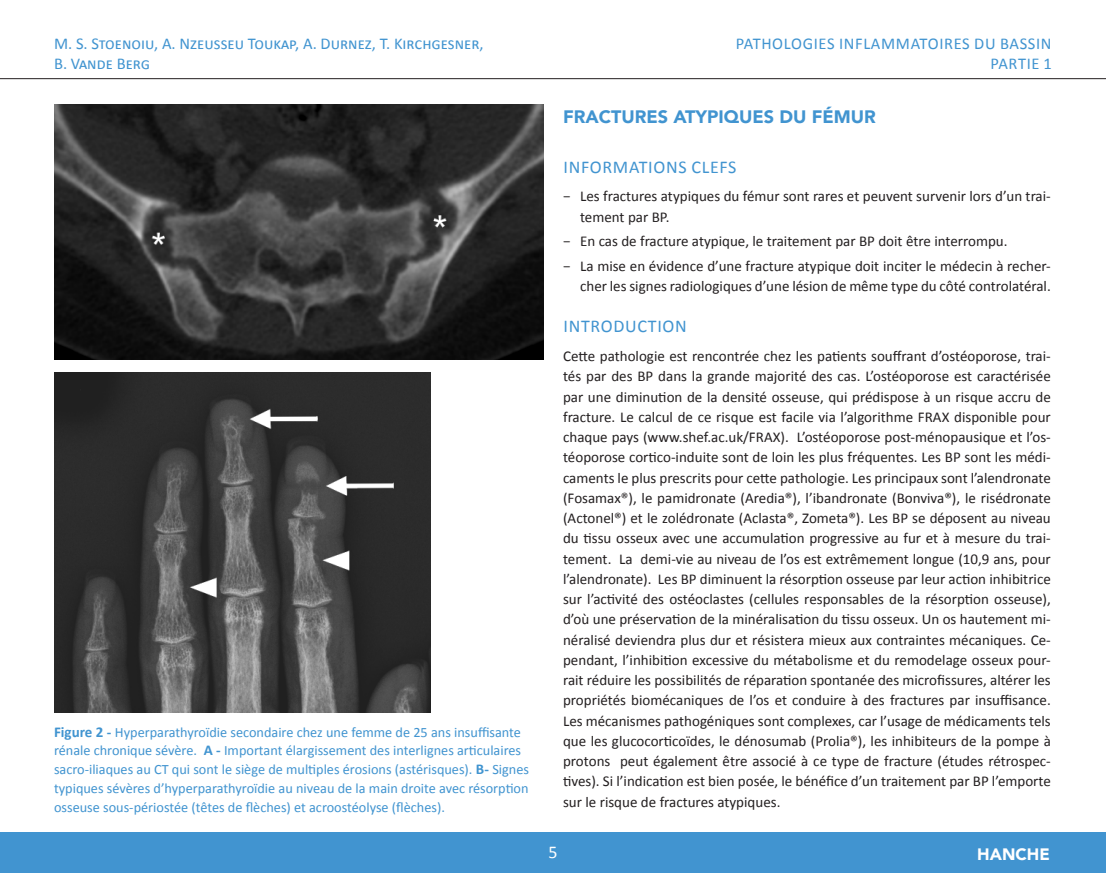
<style>
.page{position:relative;width:1106px;height:893px;background:#fff}
.page>*{position:absolute;margin:0;border:0;box-sizing:border-box;transform-origin:0 0}
.Titre_1_1{font:18px "Calibri";letter-spacing:.04em;color:#4194d0}
.Titre_1{font:900 18px "Avenir";color:#4194d0}
.t1{font:18px "Calibri";color:#fff}
.Titre_courant_-_aute{font:16.5px/19.8px "Calibri";color:#4194d0}
.Titre_courant_-_arti{font:16.5px/19.8px "Calibri";letter-spacing:.04em;color:#4194d0;text-align:right}
.t2{font:900 16.5px "Avenir";color:#fff}
.Texte{font:15px/20.2px "Calibri";color:#231f20}
.t3{font:14.25px/18.8px "Calibri";color:#4194d0}
.s1{font-weight:700;font-size:15px}
</style>
<div class="page">
<div style="left:0;top:833px;width:1106px;height:40px;background:#4194d0"></div>
<hr style="left:0;top:78px;width:1106px;height:1px;background:#231f20">
<img style="left:54px;top:105px;width:489px;height:255px">
<img style="left:54px;top:372px;width:376px;height:340px">
<p class="Titre_courant_-_aute" style="left:54px;top:33px;width:431px">M. S. Stoenoiu, A. Nzeusseu Toukap, A. Durnez, T. Kirchgesner,<br>B. Vande Berg</p>
<p class="Titre_courant_-_arti" style="left:736px;top:33px;width:317px">PATHOLOGIES INFLAMMATOIRES DU BASSIN<br>PARTIE 1</p>
<p class="Titre_1" style="left:563px;top:101px;width:314px">FRACTURES ATYPIQUES DU FÉMUR</p>
<p class="Titre_1_1" style="left:563px;top:155px;width:174px">INFORMATIONS CLEFS</p>
<p class="Texte" style="left:580px;top:186px;width:472px;text-indent:-17px">− Les fractures atypiques du fémur sont rares et peuvent survenir lors d’un trai&shy;tement par BP.</p>
<p class="Texte" style="left:563px;top:231px;width:446px">− En cas de fracture atypique, le traitement par BP doit être interrompu.</p>
<p class="Texte" style="left:563px;top:256px;width:489px;text-align:right">− La mise en évidence d’une fracture atypique doit inciter le médecin à recher&shy;cher les signes radiologiques d’une lésion de même type du côté controlatéral.</p>
<p class="Titre_1_1" style="left:563px;top:315px;width:125px">INTRODUCTION</p>
<p class="Texte" style="left:563px;top:346px;width:489px;text-align:justify">Cette pathologie est rencontrée chez les patients souffrant d’ostéoporose, trai&shy;tés par des BP dans la grande majorité des cas. L’ostéoporose est caractérisée par une diminution de la densité osseuse, qui prédispose à un risque accru de fracture. Le calcul de ce risque est facile via l’algorithme FRAX disponible pour chaque pays (www.shef.ac.uk/FRAX). L’ostéoporose post-ménopausique et l’os&shy;téoporose cortico-induite sont de loin les plus fréquentes. Les BP sont les médi&shy;caments le plus prescrits pour cette pathologie. Les principaux sont l’alendronate (Fosamax®), le pamidronate (Aredia®), l’ibandronate (Bonviva®), le risédronate (Actonel®) et le zolédronate (Aclasta®, Zometa®). Les BP se déposent au niveau du tissu osseux avec une accumulation progressive au fur et à mesure du trai&shy;tement. La demi-vie au niveau de l’os est extrêmement longue (10,9 ans, pour l’alendronate). Les BP diminuent la résorption osseuse par leur action inhibitrice sur l’activité des ostéoclastes (cellules responsables de la résorption osseuse), d’où une préservation de la minéralisation du tissu osseux. Un os hautement mi&shy;néralisé deviendra plus dur et résistera mieux aux contraintes mécaniques. Ce&shy;pendant, l’inhibition excessive du métabolisme et du remodelage osseux pour&shy;rait réduire les possibilités de réparation spontanée des microfissures, altérer les propriétés biomécaniques de l’os et conduire à des fractures par insuffisance.<br>Les mécanismes pathogéniques sont complexes, car l’usage de médicaments tels que les glucocorticoïdes, le dénosumab (Prolia®), les inhibiteurs de la pompe à protons peut également être associé à ce type de fracture (études rétrospec&shy;tives). Si l’indication est bien posée, le bénéfice d’un traitement par BP l’emporte sur le risque de fractures atypiques.</p>
<p class="t3" style="left:54px;top:723px;width:476px"><span class="s1">Figure 2 -</span> Hyperparathyroïdie secondaire chez une femme de 25 ans insuffisante rénale chronique sévère. <span class="s1">A -</span> Important élargissement des interlignes articulaires sacro-iliaques au CT qui sont le siège de multiples érosions (astérisques). <span class="s1">B-</span> Signes typiques sévères d’hyperparathyroïdie au niveau de la main droite avec résorption osseuse sous-périostée (têtes de flèches) et acroostéolyse (flèches).</p>
<p class="t1" style="left:548px;top:840px;width:11px">5</p>
<p class="t2" style="left:977px;top:840px;width:26px">HANCHE</p>
</div>
